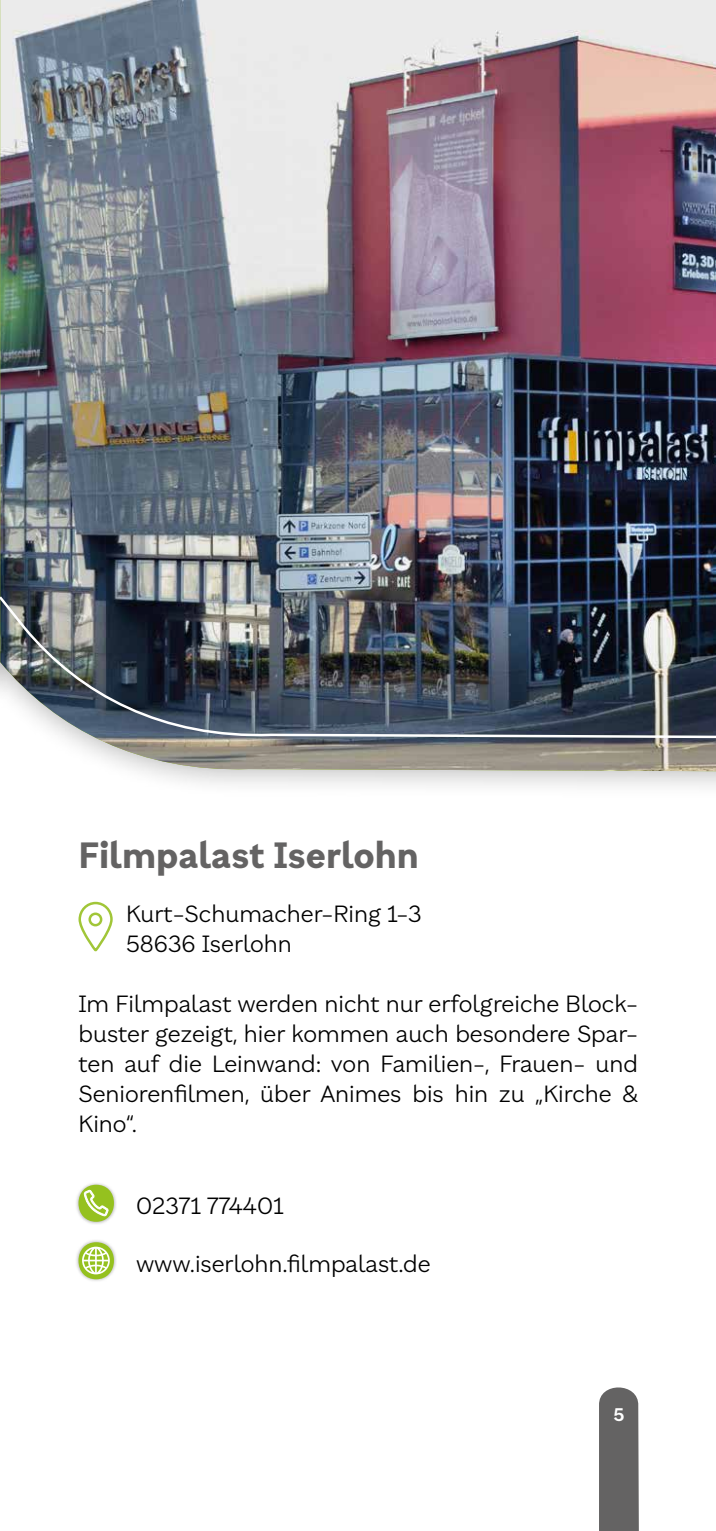
<style>
.page{position:relative;width:716px;height:1531px;background:#fff}
.page>*{position:absolute;margin:0;border:0;box-sizing:border-box;transform-origin:0 0}
.t1{font:700 35px "Brutalista";color:#646363}
.t2{font:300 22.5px/30px "Brutalista";color:#000}
.t3{font:600 17.5px "Brutalista";color:#fff}
</style>
<div class="page">
<div style="left:0;top:0;width:716px;height:801px;background:#000;opacity:.33"></div>
<img style="left:0;top:0;width:716px;height:771px">
<div style="left:0;top:571px;width:716px;height:197px;background:#000;opacity:.33"></div>
<img style="left:0;top:594px;width:716px;height:147px">
<div style="left:599px;top:1387px;width:40px;height:144px;background:#646363"></div>
<svg style="left:78px;top:901px;width:35px;height:51px"></svg>
<div style="left:88px;top:912px;width:14px;height:14px;border:2px solid #a1c638;border-radius:50%"></div>
<div style="left:75px;top:1181px;width:42px;height:44px;background:#000;opacity:.3"></div>
<div style="left:78px;top:1184px;width:36px;height:38px;background:#95c11f;border-radius:50%"></div>
<svg style="left:84px;top:1190px;width:24px;height:26px"></svg>
<div style="left:75px;top:1239px;width:42px;height:43px;background:#000;opacity:.3"></div>
<div style="left:78px;top:1242px;width:36px;height:37px;background:#95c11f;border-radius:50%"></div>
<svg style="left:82px;top:1246px;width:28px;height:28px"></svg>
<h1 class="t1" style="left:78px;top:830px;width:342px">Filmpalast Iserlohn</h1>
<p class="t2" style="left:126px;top:898px;width:297px">Kurt-Schumacher-Ring 1-3<br>58636 Iserlohn</p>
<p class="t2" style="left:78px;top:988px;width:561px;text-align:justify">Im Filmpalast werden nicht nur erfolgreiche Block&shy;buster gezeigt, hier kommen auch besondere Spar&shy;ten auf die Leinwand: von Familien-, Frauen- und Seniorenfilmen, über Animes bis hin zu „Kirche &amp; Kino“.</p>
<p class="t2" style="left:136px;top:1190px;width:149px">02371 774401</p>
<p class="t2" style="left:136px;top:1248px;width:296px">www.iserlohn.filmpalast.de</p>
<p class="t3" style="left:613px;top:1402px;width:12px">5</p>
</div>
